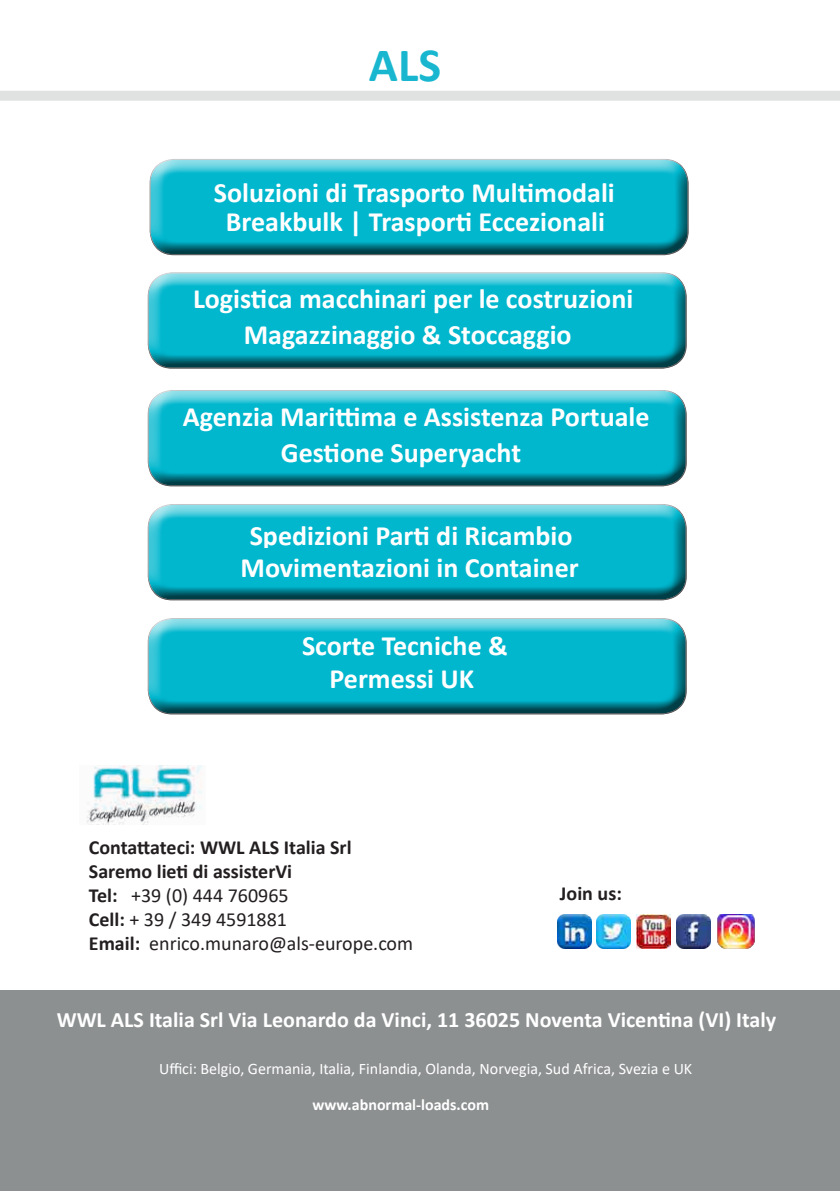
<style>
.page{position:relative;width:840px;height:1191px;background:#fff}
.page>*{position:absolute;margin:0;border:0;box-sizing:border-box;transform-origin:0 0}
.t1{font:700 48px "Calibri";color:#19b7cf}
.t2{font:700 28px/33.6px "Calibri";color:#fff;text-align:center}
.t3{font:700 22px "Calibri";color:#fff}
.t4{font:20px "Calibri";color:#231f20}
.t5{font:700 20px "Calibri";color:#231f20}
.t6{font:16px "Calibri";color:#fff}
.t7{font:700 16px "Calibri";color:#fff}
.s1{font-weight:700}
</style>
<div class="page">
<div style="left:146px;top:150px;width:544px;height:91px;background:#fff;opacity:.75"></div>
<div style="left:146px;top:164px;width:544px;height:92px;background:#231f20;opacity:.75"></div>
<div style="left:0;top:91px;width:839px;height:10px;background:#e0e1e1"></div>
<div style="left:144px;top:263px;width:544px;height:92px;background:#fff;opacity:.75"></div>
<div style="left:144px;top:276px;width:544px;height:93px;background:#231f20;opacity:.75"></div>
<div style="left:144px;top:381px;width:544px;height:92px;background:#fff;opacity:.75"></div>
<div style="left:144px;top:395px;width:544px;height:92px;background:#231f20;opacity:.75"></div>
<div style="left:144px;top:495px;width:544px;height:92px;background:#fff;opacity:.75"></div>
<div style="left:144px;top:509px;width:544px;height:92px;background:#231f20;opacity:.75"></div>
<div style="left:144px;top:609px;width:544px;height:92px;background:#fff;opacity:.75"></div>
<div style="left:144px;top:623px;width:544px;height:92px;background:#231f20;opacity:.75"></div>
<div style="left:0;top:990px;width:839px;height:201px;background:#8d9091"></div>
<img style="left:87px;top:765px;width:115px;height:59px">
<img style="left:557px;top:914px;width:34px;height:34px">
<img style="left:676px;top:914px;width:34px;height:34px">
<img style="left:636px;top:914px;width:34px;height:34px">
<img style="left:596px;top:914px;width:34px;height:34px">
<img style="left:717px;top:914px;width:37px;height:34px">
<p class="t1" style="left:369px;top:31px;width:74px">ALS</p>
<p class="t2" style="left:214px;top:176px;width:402px">Soluzioni di Trasporto Multimodali</p>
<p class="t2" style="left:225px;top:204px;width:380px">Breakbulk | Trasporti Eccezionali</p>
<p class="t2" style="left:193px;top:282px;width:441px">Logistica macchinari per le costruzioni</p>
<p class="t2" style="left:243px;top:318px;width:329px">Magazzinaggio &amp; Stoccaggio</p>
<p class="t2" style="left:183px;top:399px;width:468px">Agenzia Marittima e Assistenza Portuale</p>
<p class="t2" style="left:281px;top:436px;width:242px">Gestione Superyacht</p>
<p class="t2" style="left:249px;top:518px;width:324px">Spedizioni Parti di Ricambio</p>
<p class="t2" style="left:240px;top:550px;width:339px">Movimentazioni in Container</p>
<p class="t2" style="left:302px;top:628px;width:207px">Scorte Tecniche &amp;<br>Permessi UK</p>
<p class="t5" style="left:89px;top:833px;width:264px">Contattateci: WWL ALS Italia Srl</p>
<p class="t5" style="left:89px;top:857px;width:205px">Saremo lieti di assisterVi</p>
<p class="t4" style="left:89px;top:882px;width:201px"><span class="s1">Tel:</span> +39 (0) 444 760965</p>
<p class="t4" style="left:89px;top:906px;width:199px"><span class="s1">Cell:</span> + 39 / 349 4591881</p>
<p class="t4" style="left:89px;top:930px;width:325px"><span class="s1">Email:</span> enrico.munaro@als-europe.com</p>
<p class="t5" style="left:559px;top:879px;width:63px">Join us:</p>
<p class="t3" style="left:57px;top:1004px;width:720px">WWL ALS Italia Srl Via Leonardo da Vinci, 11 36025 Noventa Vicentina (VI) Italy</p>
<p class="t6" style="left:159px;top:1057px;width:534px">Uffici: Belgio, Germania, Italia, Finlandia, Olanda, Norvegia, Sud Africa, Svezia e UK</p>
<p class="t7" style="left:312px;top:1093px;width:178px">www.abnormal-loads.com</p>
</div>
